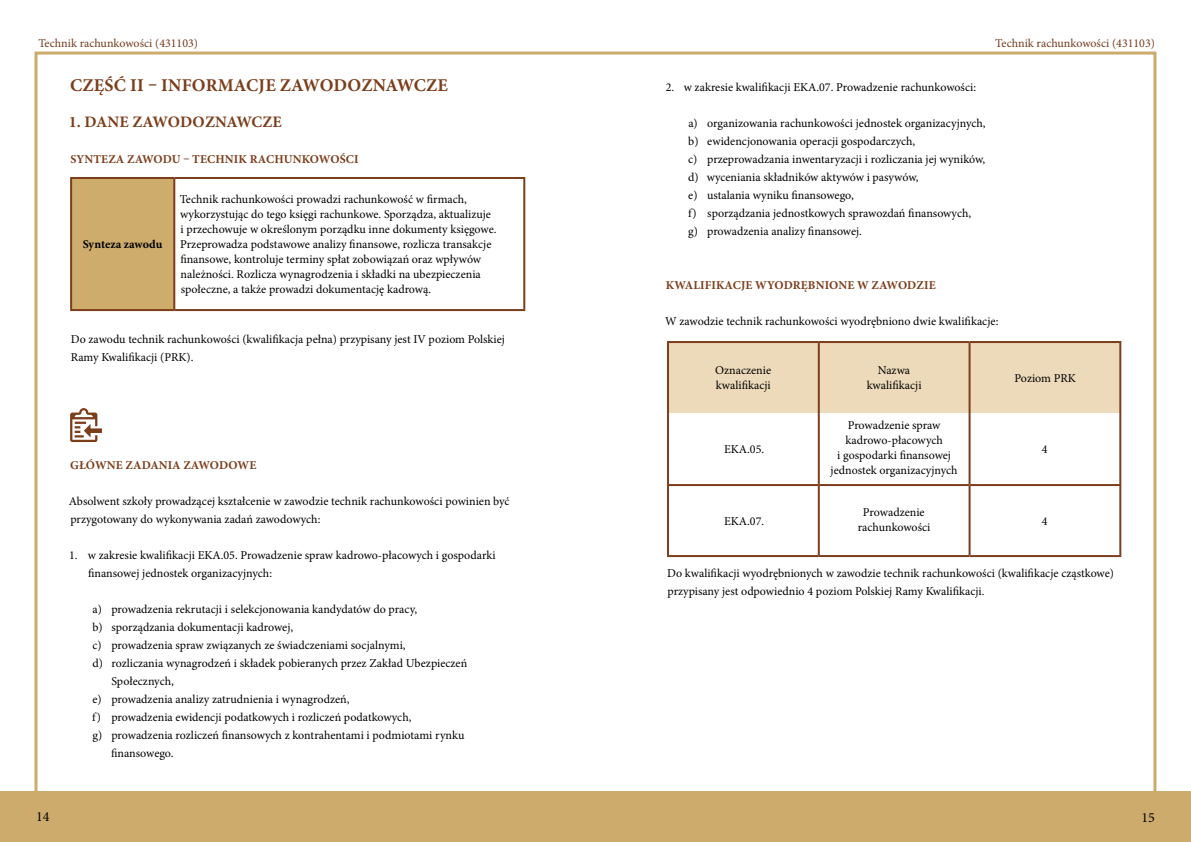
<style>
.page{position:relative;width:1191px;height:842px;background:#fff}
.page>*{position:absolute;margin:0;border:0;box-sizing:border-box;transform-origin:0 0}
.t1{font:700 18px "Minion Pro";letter-spacing:.01em;color:#7c3d1a}
.t2{font:700 16px "Minion Pro";letter-spacing:.01em;color:#7c3d1a}
.t3{font:14px "Minion Pro";color:#000}
.t4{font:12px/15px "Minion Pro";color:#000}
.t5{font:700 12px "Minion Pro";letter-spacing:.01em;color:#7c3d1a}
.t6{font:12px "Minion Pro";color:#743b1c}
.t7{font:700 12px "Minion Pro";letter-spacing:-.005em;color:#000}
</style>
<div class="page">
<div style="left:595px;top:791px;width:596px;height:51px;background:#cdab6c"></div>
<div style="left:0;top:791px;width:595px;height:51px;background:#cdab6c"></div>
<svg style="left:70px;top:408px;width:32px;height:34px"></svg>
<div style="left:71px;top:178px;width:103px;height:132px;background:#ceac6c"></div>
<hr style="left:70px;top:177px;width:104px;height:2px;background:#7c3d1a">
<hr style="left:70px;top:179px;width:2px;height:130px;background:#7c3d1a">
<hr style="left:174px;top:177px;width:351px;height:2px;background:#7c3d1a">
<hr style="left:173px;top:179px;width:2px;height:130px;background:#7c3d1a">
<hr style="left:523px;top:179px;width:2px;height:130px;background:#7c3d1a">
<hr style="left:70px;top:309px;width:104px;height:2px;background:#7c3d1a">
<hr style="left:174px;top:309px;width:351px;height:2px;background:#7c3d1a">
<div style="left:669px;top:343px;width:450px;height:70px;background:#ecdaba"></div>
<hr style="left:667px;top:341px;width:151px;height:2px;background:#7c3d1a">
<hr style="left:667px;top:343px;width:2px;height:70px;background:#7c3d1a">
<hr style="left:818px;top:341px;width:151px;height:2px;background:#7c3d1a">
<hr style="left:817px;top:343px;width:2px;height:70px;background:#7c3d1a">
<hr style="left:969px;top:341px;width:152px;height:2px;background:#7c3d1a">
<hr style="left:968px;top:343px;width:2px;height:70px;background:#7c3d1a">
<hr style="left:1119px;top:343px;width:2px;height:70px;background:#7c3d1a">
<hr style="left:667px;top:413px;width:2px;height:71px;background:#7c3d1a">
<hr style="left:817px;top:413px;width:2px;height:71px;background:#7c3d1a">
<hr style="left:968px;top:413px;width:2px;height:71px;background:#7c3d1a">
<hr style="left:1119px;top:413px;width:2px;height:71px;background:#7c3d1a">
<hr style="left:667px;top:484px;width:151px;height:2px;background:#7c3d1a">
<hr style="left:667px;top:486px;width:2px;height:69px;background:#7c3d1a">
<hr style="left:818px;top:484px;width:151px;height:2px;background:#7c3d1a">
<hr style="left:817px;top:486px;width:2px;height:69px;background:#7c3d1a">
<hr style="left:969px;top:484px;width:152px;height:2px;background:#7c3d1a">
<hr style="left:968px;top:486px;width:2px;height:69px;background:#7c3d1a">
<hr style="left:1119px;top:486px;width:2px;height:69px;background:#7c3d1a">
<hr style="left:667px;top:555px;width:151px;height:2px;background:#7c3d1a">
<hr style="left:818px;top:555px;width:151px;height:2px;background:#7c3d1a">
<hr style="left:969px;top:555px;width:152px;height:2px;background:#7c3d1a">
<p class="t6" style="left:38px;top:35px;width:161px">Technik rachunkowości (431103)</p>
<p class="t6" style="left:995px;top:35px;width:161px">Technik rachunkowości (431103)</p>
<h1 class="t1" style="left:70px;top:73px;width:379px">CZĘŚĆ II – INFORMACJE ZAWODOZNAWCZE</h1>
<h2 class="t2" style="left:69px;top:111px;width:215px">1. DANE ZAWODOZNAWCZE</h2>
<p class="t5" style="left:71px;top:151px;width:289px">SYNTEZA ZAWODU – TECHNIK RACHUNKOWOŚCI</p>
<p class="t4" style="left:665px;top:80px;width:312px">2. w zakresie kwalifikacji EKA.07. Prowadzenie rachunkowości:</p>
<p class="t4" style="left:688px;top:114px;width:299px;line-height:18px">a) organizowania rachunkowości jednostek organizacyjnych, b) ewidencjonowania operacji gospodarczych,<br>c) przeprowadzania inwentaryzacji i rozliczania jej wyników, d) wyceniania składników aktywów i pasywów,<br>e) ustalania wyniku finansowego,<br>f) sporządzania jednostkowych sprawozdań finansowych,<br>g) prowadzenia analizy finansowej.</p>
<p class="t4" style="left:180px;top:192px;width:318px">Technik rachunkowości prowadzi rachunkowość w firmach, wykorzystując do tego księgi rachunkowe. Sporządza, aktualizuje i przechowuje w określonym porządku inne dokumenty księgowe.<br>Przeprowadza podstawowe analizy finansowe, rozlicza transakcje finansowe, kontroluje terminy spłat zobowiązań oraz wpływów należności. Rozlicza wynagrodzenia i składki na ubezpieczenia społeczne, a także prowadzi dokumentację kadrową.</p>
<p class="t7" style="left:83px;top:236px;width:81px">Synteza zawodu</p>
<p class="t5" style="left:666px;top:277px;width:271px">KWALIFIKACJE WYODRĘBNIONE W ZAWODZIE</p>
<p class="t4" style="left:665px;top:314px;width:335px">W zawodzie technik rachunkowości wyodrębniono dwie kwalifikacje:</p>
<p class="t4" style="left:715px;top:363px;width:57px">Oznaczenie kwalifikacji</p>
<p class="t4" style="left:866px;top:363px;width:56px;text-align:center">Nazwa kwalifikacji</p>
<p class="t4" style="left:1014px;top:371px;width:63px">Poziom PRK</p>
<p class="t4" style="left:71px;top:330px;width:436px;line-height:18px">Do zawodu technik rachunkowości (kwalifikacja pełna) przypisany jest IV poziom Polskiej<br>Ramy Kwalifikacji (PRK).</p>
<p class="t5" style="left:70px;top:457px;width:188px">GŁÓWNE ZADANIA ZAWODOWE</p>
<p class="t4" style="left:69px;top:492px;width:442px;line-height:18px">Absolwent szkoły prowadzącej kształcenie w zawodzie technik rachunkowości powinien być przygotowany do wykonywania zadań zawodowych:</p>
<p class="t4" style="left:88px;top:546px;width:409px;line-height:18px;text-indent:-19px">1. w zakresie kwalifikacji EKA.05. Prowadzenie spraw kadrowo-płacowych i gospodarki finansowej jednostek organizacyjnych:</p>
<p class="t4" style="left:93px;top:602px;width:326px">a) prowadzenia rekrutacji i selekcjonowania kandydatów do pracy,</p>
<p class="t4" style="left:93px;top:620px;width:202px">b) sporządzania dokumentacji kadrowej,</p>
<p class="t4" style="left:92px;top:638px;width:315px">c) prowadzenia spraw związanych ze świadczeniami socjalnymi,</p>
<p class="t4" style="left:92px;top:656px;width:376px">d) rozliczania wynagrodzeń i składek pobieranych przez Zakład Ubezpieczeń</p>
<p class="t4" style="left:111px;top:674px;width:64px">Społecznych,</p>
<p class="t4" style="left:92px;top:692px;width:258px">e) prowadzenia analizy zatrudnienia i wynagrodzeń,</p>
<p class="t4" style="left:92px;top:710px;width:321px">f) prowadzenia ewidencji podatkowych i rozliczeń podatkowych,</p>
<p class="t4" style="left:93px;top:728px;width:373px">g) prowadzenia rozliczeń finansowych z kontrahentami i podmiotami rynku</p>
<p class="t4" style="left:111px;top:746px;width:64px">finansowego.</p>
<p class="t4" style="left:724px;top:442px;width:42px">EKA.05.</p>
<p class="t4" style="left:830px;top:418px;width:129px;text-align:center">Prowadzenie spraw kadrowo-płacowych<br>i gospodarki finansowej jednostek organizacyjnych</p>
<p class="t4" style="left:1041px;top:442px;width:7px">4</p>
<p class="t4" style="left:724px;top:514px;width:42px">EKA.07.</p>
<p class="t4" style="left:857px;top:505px;width:74px;text-align:center">Prowadzenie rachunkowości</p>
<p class="t4" style="left:1041px;top:514px;width:7px">4</p>
<p class="t4" style="left:667px;top:564px;width:448px;line-height:18px">Do kwalifikacji wyodrębnionych w zawodzie technik rachunkowości (kwalifikacje cząstkowe) przypisany jest odpowiednio 4 poziom Polskiej Ramy Kwalifikacji.</p>
<p class="t3" style="left:36px;top:807px;width:15px">14</p>
<p class="t3" style="left:1141px;top:808px;width:15px">15</p>
</div>
